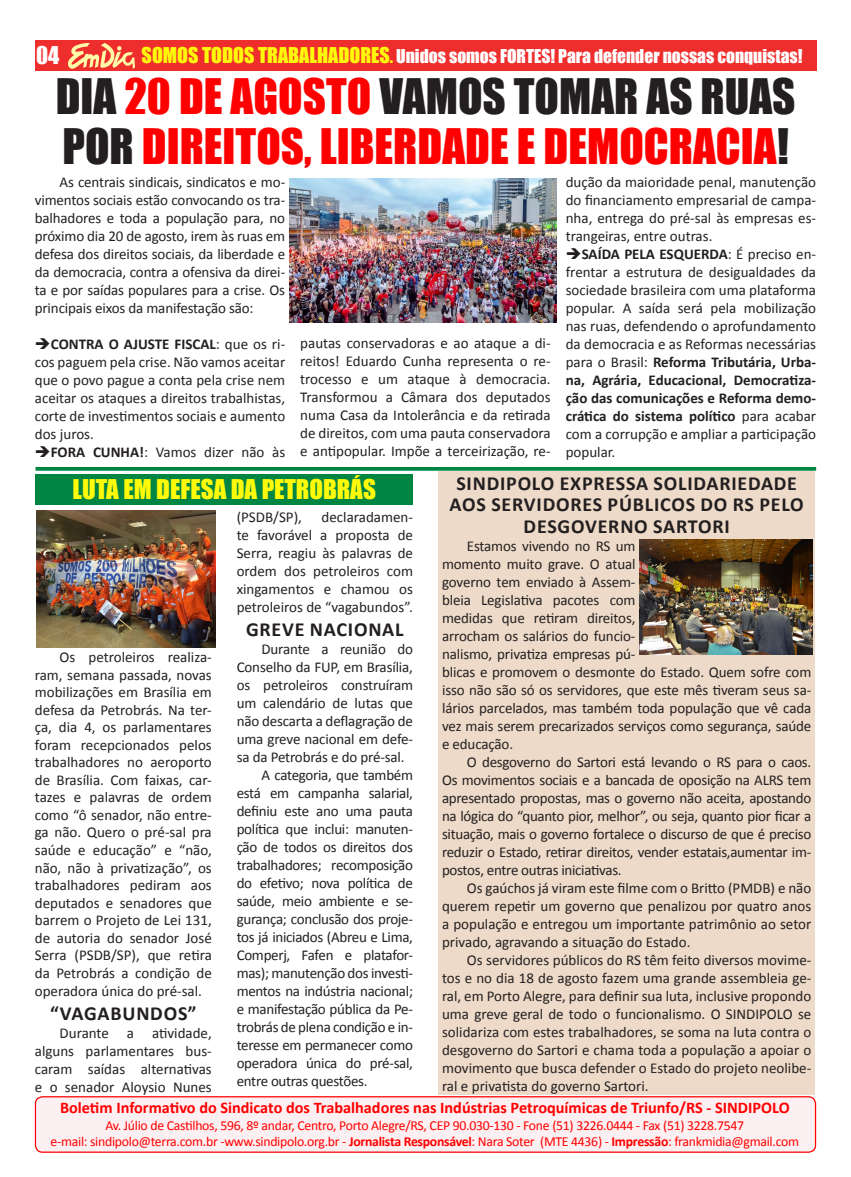
<style>
.page{position:relative;width:851px;height:1177px;background:#fff}
.page>*{position:absolute;margin:0;border:0;box-sizing:border-box;transform-origin:0 0}
.Titulos{font:45px/50px "Impact";color:#f00}
.t1{font:25px "Impact";color:#fffa0a}
.t2{font:22.5px "Impact";color:#fff}
.Entretítulos{font:700 20px/21.2px "Calibri";letter-spacing:.04em;color:#231f20;text-align:center}
.Texto{font:700 20px "Calibri";letter-spacing:.04em;color:#231f20}
.t3{font:17.5px "Impact";color:#fff}
.Texto-2{font:700 16.25px "Calibri";color:#f00}
.Texto-3{font:15px/18px "Calibri";letter-spacing:-.01em;color:#231f20;text-align:justify}
.Texto-4{font:13.75px "Calibri";letter-spacing:-.02em;color:#f00}
.s1{font-size:20px;color:#fffa0a}
.s2{color:#fffa0a}
.s3{color:#231f20}
.s4{font-weight:700}
</style>
<div class="page">
<div style="left:35px;top:41px;width:782px;height:30px;background:#ee2e2c"></div>
<svg style="left:68px;top:43px;width:67px;height:26px"></svg>
<div style="left:35px;top:1096px;width:780px;height:56px;background:#fdf0f2;border-radius:7px"></div>
<div style="left:35px;top:1096px;width:781px;height:56px;border:1px solid #f00;border-radius:7px"></div>
<div style="left:438px;top:471px;width:376px;height:623px;background:#eddac8"></div>
<div style="left:35px;top:474px;width:378px;height:30px;background:#008542"></div>
<img style="left:36px;top:510px;width:179px;height:137px">
<img style="left:289px;top:178px;width:267px;height:144px">
<hr style="left:35px;top:467px;width:781px;height:3px;background:#008542">
<img style="left:639px;top:539px;width:173px;height:115px">
<p class="t2" style="left:36px;top:38px;width:25px">04</p>
<p class="t3" style="left:142px;top:42px;width:662px"><span class="s1">SOMOS TODOS TRABALHADORES</span><span class="s2">.</span> Unidos somos FORTES! Para defender nossas conquistas!</p>
<p class="Titulos" style="left:56px;top:71px;width:741px"><span class="s3">DIA</span> 20 DE AGOSTO <span class="s3">VAMOS TOMAR AS RUAS<br>POR</span> DIREITOS, LIBERDADE E DEMOCRACIA<span class="s3">!</span></p>
<p class="Texto-3" style="left:35px;top:173px;width:252px;text-indent:25px">As centrais sindicais, sindicatos e mo&shy;vimentos sociais estão convocando os tra&shy;balhadores e toda a população para, no próximo dia 20 de agosto, irem às ruas em defesa dos direitos sociais, da liberdade e da democracia, contra a ofensiva da direi&shy;ta e por saídas populares para a crise. Os principais eixos da manifestação são:</p>
<p class="Texto-3" style="left:35px;top:335px;width:252px">➔<span class="s4">CONTRA O AJUSTE FISCAL</span>: que os ri&shy;cos paguem pela crise. Não vamos aceitar que o povo pague a conta pela crise nem aceitar os ataques a direitos trabalhistas, corte de investimentos sociais e aumento dos juros.</p>
<p class="Texto-3" style="left:35px;top:443px;width:252px">➔<span class="s4">FORA CUNHA!</span>: Vamos dizer não às</p>
<p class="Texto-3" style="left:300px;top:334px;width:252px">pautas conservadoras e ao ataque a di&shy;reitos! Eduardo Cunha representa o re&shy;trocesso e um ataque à democracia.<br>Transformou a Câmara dos deputados numa Casa da Intolerância e da retirada de direitos, com uma pauta conservadora e antipopular. Impõe a terceirização, re-</p>
<p class="Texto-3" style="left:565px;top:173px;width:252px">dução da maioridade penal, manutenção do financiamento empresarial de campa&shy;nha, entrega do pré-sal às empresas es&shy;trangeiras, entre outras.</p>
<p class="Texto-3" style="left:565px;top:245px;width:252px">➔<span class="s4">SAÍDA PELA ESQUERDA</span>: É preciso en&shy;frentar a estrutura de desigualdades da sociedade brasileira com uma plataforma popular. A saída será pela mobilização nas ruas, defendendo o aprofundamento da democracia e as Reformas necessárias para o Brasil: <span class="s4">Reforma Tributária, Urba&shy;na, Agrária, Educacional, Democratiza&shy;ção das comunicações e Reforma demo&shy;crática do sistema político</span> para acabar com a corrupção e ampliar a participação popular.</p>
<p class="t1" style="left:73px;top:469px;width:305px">LUTA EM DEFESA DA PETROBRÁS</p>
<p class="Texto-3" style="left:35px;top:648px;width:178px;line-height:17.5px;text-indent:25px">Os petroleiros realiza&shy;ram, semana passada, novas mobilizações em Brasília em defesa da Petrobrás. Na ter&shy;ça, dia 4, os parlamentares foram recepcionados pelos trabalhadores no aeroporto de Brasília. Com faixas, car&shy;tazes e palavras de ordem como “ô senador, não entre&shy;ga não. Quero o pré-sal pra saúde e educação” e “não, não, não à privatização”, os trabalhadores pediram aos deputados e senadores que barrem o Projeto de Lei 131, de autoria do senador José Serra (PSDB/SP), que retira da Petrobrás a condição de operadora única do pré-sal.</p>
<p class="Entretítulos" style="left:50px;top:1002px;width:147px">“VAGABUNDOS”</p>
<p class="Texto-3" style="left:35px;top:1023px;width:178px;text-indent:25px">Durante a atividade, alguns parlamentares bus&shy;caram saídas alternativas e o senador Aloysio Nunes</p>
<p class="Texto-3" style="left:237px;top:508px;width:67px">(PSDB/SP),</p>
<p class="Texto-3" style="left:237px;top:508px;width:178px;text-indent:85px">declaradamen&shy;te favorável a proposta de Serra, reagiu às palavras de ordem dos petroleiros com xingamentos e chamou os petroleiros de “vagabundos”.</p>
<p class="Texto" style="left:246px;top:616px;width:159px">GREVE NACIONAL</p>
<p class="Texto-3" style="left:237px;top:640px;width:178px;text-indent:25px">Durante a reunião do Conselho da FUP, em Brasília, os petroleiros construíram um calendário de lutas que não descarta a deflagração de uma greve nacional em defe&shy;sa da Petrobrás e do pré-sal.</p>
<p class="Texto-3" style="left:237px;top:766px;width:178px;text-indent:25px">A categoria, que também está em campanha salarial, definiu este ano uma pauta política que inclui: manuten&shy;ção de todos os direitos dos trabalhadores; recomposição do efetivo; nova política de saúde, meio ambiente e se&shy;gurança; conclusão dos proje&shy;tos já iniciados (Abreu e Lima, Comperj, Fafen e platafor&shy;mas); manutenção dos investi&shy;mentos na indústria nacional; e manifestação pública da Pe&shy;trobrás de plena condição e in&shy;teresse em permanecer como operadora única do pré-sal, entre outras questões.</p>
<p class="Entretítulos" style="left:449px;top:473px;width:355px">SINDIPOLO EXPRESSA SOLIDARIEDADE<br>AOS SERVIDORES PÚBLICOS DO RS PELO<br>DESGOVERNO SARTORI</p>
<p class="Texto-3" style="left:442px;top:536px;width:371px;text-align:left;text-indent:25px">Estamos vivendo no RS um<br>momento muito grave. O atual<br>governo tem enviado à Assem-<br>bleia Legislativa pacotes com<br>medidas que retiram direitos,<br>arrocham os salários do funcio-<br>nalismo, privatiza empresas pú-<br>blicas e promovem o desmonte do Estado. Quem sofre com isso não são só os servidores, que este mês tiveram seus sa&shy;lários parcelados, mas também toda população que vê cada vez mais serem precarizados serviços como segurança, saúde e educação.</p>
<p class="Texto-3" style="left:442px;top:752px;width:371px;text-indent:25px">O desgoverno do Sartori está levando o RS para o caos.<br>Os movimentos sociais e a bancada de oposição na ALRS tem apresentado propostas, mas o governo não aceita, apostando na lógica do “quanto pior, melhor”, ou seja, quanto pior ficar a situação, mais o governo fortalece o discurso de que é preciso reduzir o Estado, retirar direitos, vender estatais,aumentar im&shy;postos, entre outras iniciativas.</p>
<p class="Texto-3" style="left:442px;top:878px;width:371px;text-indent:25px">Os gaúchos já viram este filme com o Britto (PMDB) e não querem repetir um governo que penalizou por quatro anos a população e entregou um importante patrimônio ao setor privado, agravando a situação do Estado.</p>
<p class="Texto-3" style="left:442px;top:950px;width:371px;text-indent:25px">Os servidores públicos do RS têm feito diversos movime&shy;tos e no dia 18 de agosto fazem uma grande assembleia ge&shy;ral, em Porto Alegre, para definir sua luta, inclusive propondo uma greve geral de todo o funcionalismo. O SINDIPOLO se solidariza com estes trabalhadores, se soma na luta contra o desgoverno do Sartori e chama toda a população a apoiar o movimento que busca defender o Estado do projeto neolibe&shy;ral e privatista do governo Sartori.</p>
<p class="Texto-2" style="left:60px;top:1097px;width:731px">Boletim Informativo do Sindicato dos Trabalhadores nas Indústrias Petroquímicas de Triunfo/RS - SINDIPOLO</p>
<p class="Texto-4" style="left:105px;top:1116px;width:640px">Av. Júlio de Castilhos, 596, 8º andar, Centro, Porto Alegre/RS, CEP 90.030-130 - Fone (51) 3226.0444 - Fax (51) 3228.7547</p>
<p class="Texto-4" style="left:51px;top:1132px;width:749px">e-mail: sindipolo@terra.com.br -www.sindipolo.org.br - <span class="s4">Jornalista Responsável</span>: Nara Soter (MTE 4436) - <span class="s4">Impressão</span>: frankmidia@gmail.com</p>
</div>
